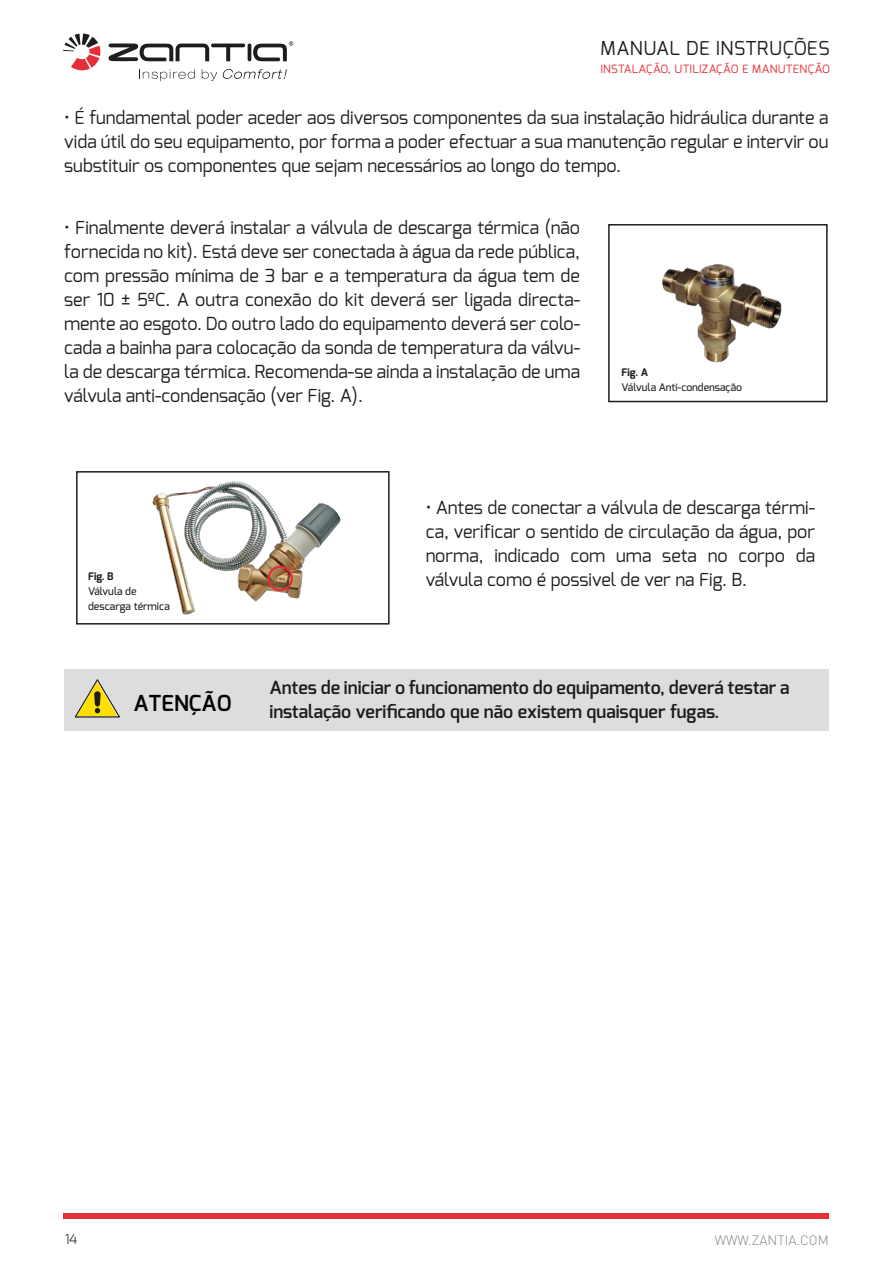
<style>
.page{position:relative;width:893px;height:1263px;background:#fff}
.page>*{position:absolute;margin:0;border:0;box-sizing:border-box;transform-origin:0 0}
.t1{font:600 22.05px "Exo";color:#000101}
.t2{font:19.2px "Exo";letter-spacing:.03em;color:#1d1d1b}
.t3{font:18px/24px "Exo";color:#1d1d1b;text-align:justify}
.t4{font:600 18px/24px "Exo";color:#1d1d1b}
.t5{font:300 13.5px "DIN";color:#878787}
.t6{font:300 13.5px "Exo";color:#1d1d1b}
.t7{font:11.4px "Exo";letter-spacing:.03em;color:#e62e39}
.t8{font:500 10.5px/15px "Exo";color:#1d1d1b}
.t9{font:700 10.5px "Exo";color:#1d1d1b}
</style>
<div class="page">
<div style="left:64px;top:1214px;width:765px;height:5px;background:#e62e39"></div>
<div style="left:64px;top:669px;width:765px;height:61px;background:#dcdddd"></div>
<svg style="left:75px;top:679px;width:45px;height:38px"></svg>
<div style="left:608px;top:224px;width:220px;height:178px;border:2px solid #1d1d1b"></div>
<img style="left:626px;top:224px;width:189px;height:179px">
<div style="left:76px;top:471px;width:314px;height:153px;border:2px solid #1d1d1b"></div>
<img style="left:145px;top:471px;width:203px;height:154px">
<div style="left:268px;top:566px;width:25px;height:25px;border:2px solid #e62e39;border-radius:50%"></div>
<svg style="left:142px;top:69px;width:53px;height:12px"></svg>
<svg style="left:202px;top:69px;width:15px;height:12px"></svg>
<svg style="left:223px;top:69px;width:64px;height:10px"></svg>
<svg style="left:253px;top:41px;width:40px;height:20px"></svg>
<hr style="left:248px;top:44px;width:3px;height:17px;background:#1d1d1b;border-radius:2px">
<hr style="left:211px;top:44px;width:34px;height:3px;background:#1d1d1b;border-radius:2px">
<svg style="left:63px;top:34px;width:38px;height:37px"></svg>
<svg style="left:108px;top:43px;width:101px;height:18px"></svg>
<p class="t2" style="left:600px;top:36px;width:231px">MANUAL DE INSTRUÇÕES</p>
<p class="t7" style="left:600px;top:62px;width:231px">INSTALAÇÃO, UTILIZAÇÃO E MANUTENÇÃO</p>
<p class="t3" style="left:64px;top:105px;width:766px">• É fundamental poder aceder aos diversos componentes da sua instalação hidráulica durante a vida útil do seu equipamento, por forma a poder efectuar a sua manutenção regular e intervir ou substituir os componentes que sejam necessários ao longo do tempo.</p>
<p class="t3" style="left:64px;top:216px;width:517px">• Finalmente deverá instalar a válvula de descarga térmica (não fornecida no kit). Está deve ser conectada à água da rede pública, com pressão mínima de 3 bar e a temperatura da água tem de ser 10 ± 5ºC. A outra conexão do kit deverá ser ligada directa&shy;mente ao esgoto. Do outro lado do equipamento deverá ser colo&shy;cada a bainha para colocação da sonda de temperatura da válvu&shy;la de descarga térmica. Recomenda-se ainda a instalação de uma válvula anti-condensação (ver Fig. A).</p>
<p class="t9" style="left:622px;top:366px;width:28px">Fig. A</p>
<p class="t8" style="left:622px;top:380px;width:122px">Válvula Anti-condensação</p>
<p class="t9" style="left:88px;top:569px;width:27px">Fig. B</p>
<p class="t8" style="left:88px;top:584px;width:83px">Válvula de descarga térmica</p>
<p class="t1" style="left:134px;top:689px;width:99px">ATENÇÃO</p>
<p class="t3" style="left:426px;top:495px;width:391px">• Antes de conectar a válvula de descarga térmi&shy;ca, verificar o sentido de circulação da água, por norma, indicado com uma seta no corpo da válvula como é possivel de ver na Fig. B.</p>
<p class="t4" style="left:270px;top:675px;width:521px">Antes de iniciar o funcionamento do equipamento, deverá testar a instalação verificando que não existem quaisquer fugas.</p>
<p class="t6" style="left:65px;top:1230px;width:14px">14</p>
<p class="t5" style="left:715px;top:1232px;width:115px">WWW.ZANTIA.COM</p>
</div>
